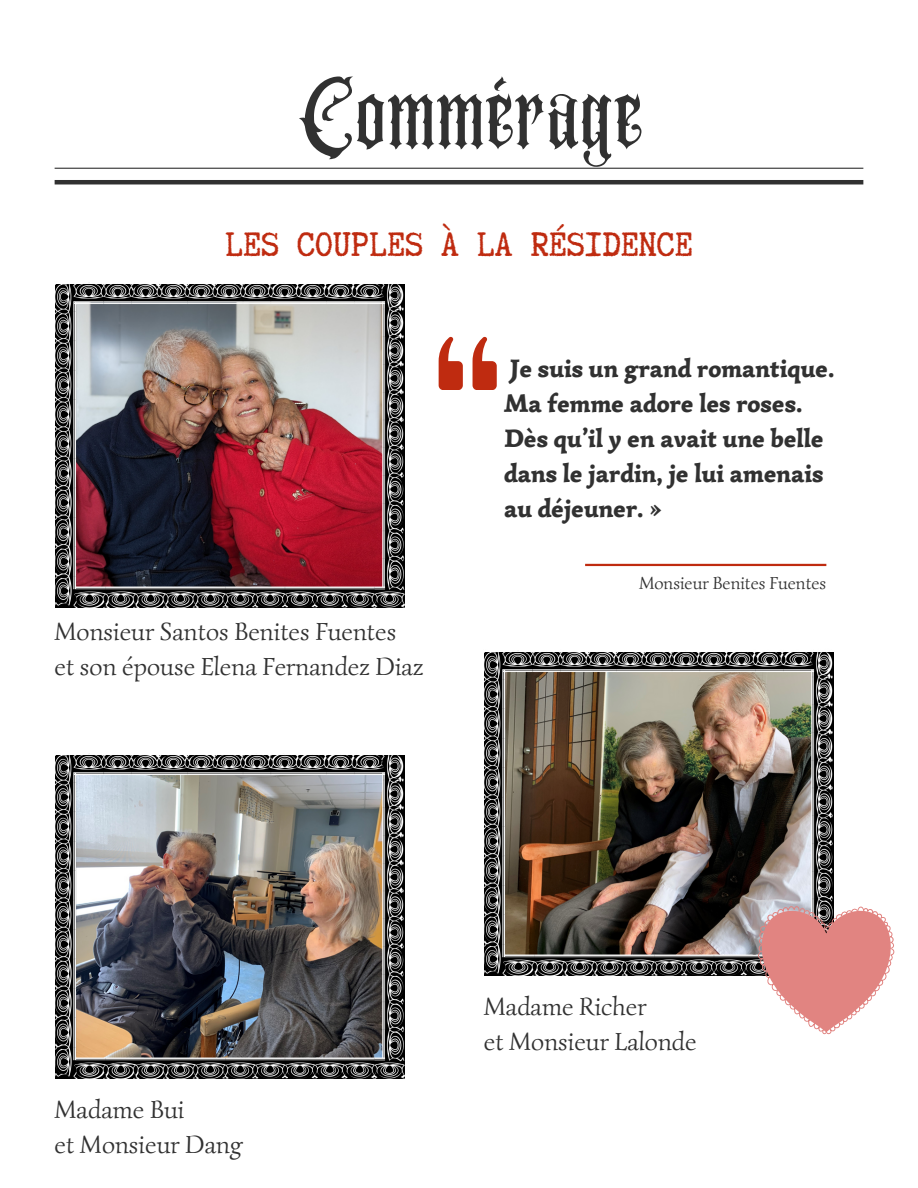
<style>
.page{position:relative;width:918px;height:1188px;background:#fff}
.page>*{position:absolute;margin:0;border:0;box-sizing:border-box;transform-origin:0 0}
.t1{font:93px "Amstrong";letter-spacing:.03em;color:#313131}
.t2{font:40.5px "Truetypewriter Polygl OTT";color:#bf2b10}
.t3{font:25.5px/34.8px "Simonetta";color:#313131}
.t4{font:900 25.5px/34.8px "Simonetta";color:#313131}
.t5{font:17.85px "Simonetta";color:#313131}
</style>
<div class="page">
<hr style="left:55px;top:168px;width:808px;height:1px;background:#313131">
<hr style="left:55px;top:180px;width:808px;height:4px;background:#313131">
<img style="left:55px;top:282px;width:349px;height:326px">
<hr style="left:585px;top:564px;width:241px;height:2px;background:#bf2b10">
<svg style="left:439px;top:337px;width:58px;height:53px"></svg>
<img style="left:484px;top:650px;width:349px;height:326px">
<svg style="left:756px;top:900px;width:139px;height:135px"></svg>
<img style="left:55px;top:753px;width:349px;height:326px">
<h1 class="t1" style="left:301px;top:45px;width:343px">Commérage</h1>
<h2 class="t2" style="left:225px;top:223px;width:469px">LES COUPLES À LA RÉSIDENCE</h2>
<p class="t4" style="left:504px;top:351px;width:332px">Je suis un grand romantique.<br>Ma femme adore les roses.<br>Dès qu’il y en avait une belle dans le jardin, je lui amenais au déjeuner. »</p>
<p class="t3" style="left:55px;top:614px;width:371px">Monsieur Santos Benites Fuentes<br>et son épouse Elena Fernandez Diaz</p>
<p class="t5" style="left:639px;top:572px;width:189px">Monsieur Benites Fuentes</p>
<p class="t3" style="left:55px;top:1092px;width:189px">Madame Bui<br>et Monsieur Dang</p>
<p class="t3" style="left:484px;top:989px;width:214px">Madame Richer<br>et Monsieur Lalonde</p>
</div>
